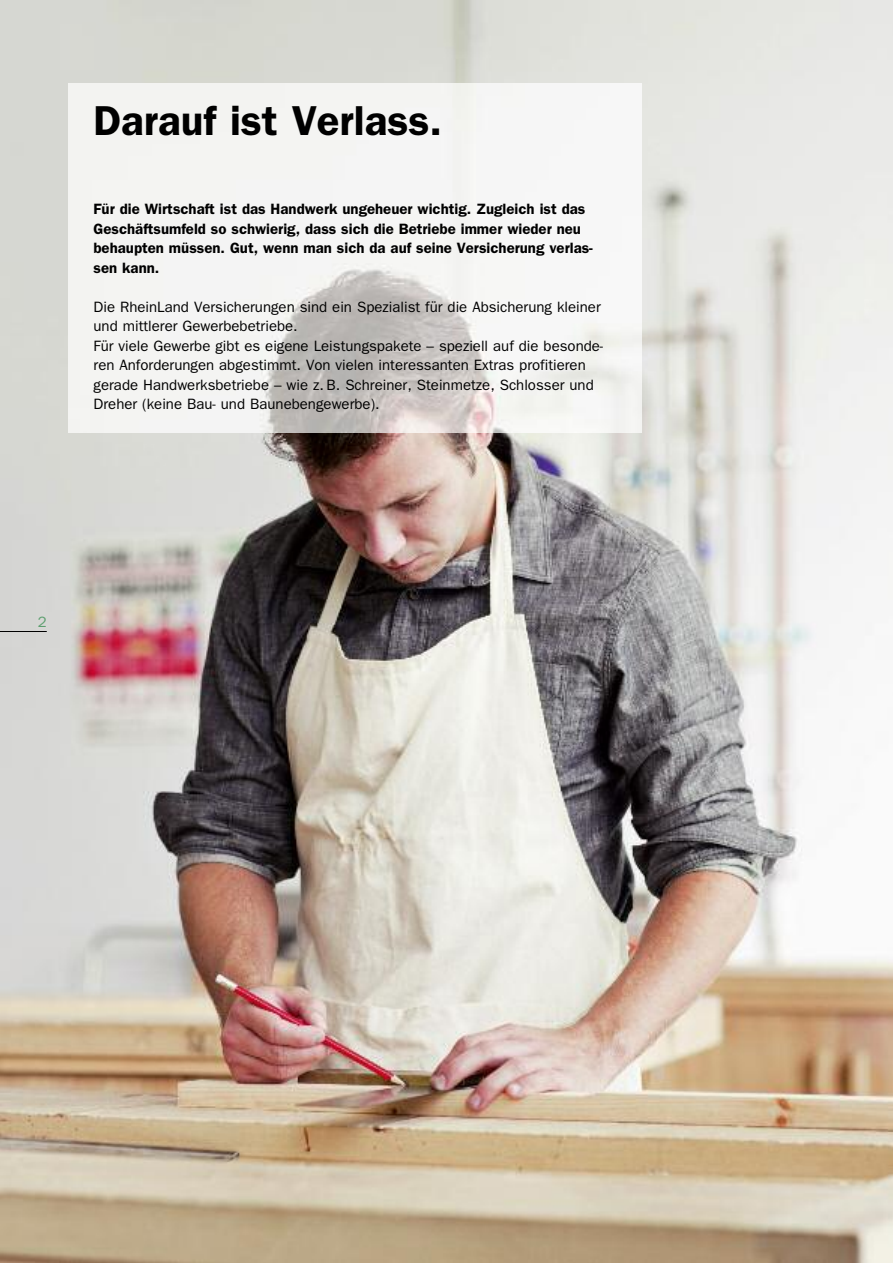
<style>
.page{position:relative;width:893px;height:1263px;background:#fff}
.page>*{position:absolute;margin:0;border:0;box-sizing:border-box;transform-origin:0 0}
.t1{font:42px "Franklin Gothic LT Com Dm";color:#000}
.t2{font:15px/19.5px "Franklin Gothic LT Com";color:#000}
.t3{font:15px/19.5px "Franklin Gothic LT Com Dm";color:#000}
.t4{font:15px "Franklin Gothic LT Com";color:#5d9f6f}
</style>
<div class="page">
<img style="left:0;top:0;width:893px;height:1263px">
<hr style="left:0;top:631px;width:47px;height:1px;background:#000">
<img style="left:68px;top:84px;width:573px;height:349px">
<h1 class="t1" style="left:94px;top:96px;width:350px">Darauf ist Verlass.</h1>
<p class="t3" style="left:94px;top:200px;width:501px">Für die Wirtschaft ist das Handwerk ungeheuer wichtig. Zugleich ist das Geschäftsumfeld so schwierig, dass sich die Betriebe immer wieder neu behaupten müssen. Gut, wenn man sich da auf seine Versicherung verlas&shy;sen kann.</p>
<p class="t2" style="left:94px;top:297px;width:511px">Die RheinLand Versicherungen sind ein Spezialist für die Absicherung kleiner und mittlerer Gewerbebetriebe.<br>Für viele Gewerbe gibt es eigene Leistungspakete – speziell auf die besonde&shy;ren Anforderungen abgestimmt. Von vielen interessanten Extras profitieren gerade Handwerksbetriebe – wie z. B. Schreiner, Steinmetze, Schlosser und Dreher (keine Bau- und Baunebengewerbe).</p>
<p class="t4" style="left:38px;top:613px;width:10px">2</p>
</div>
